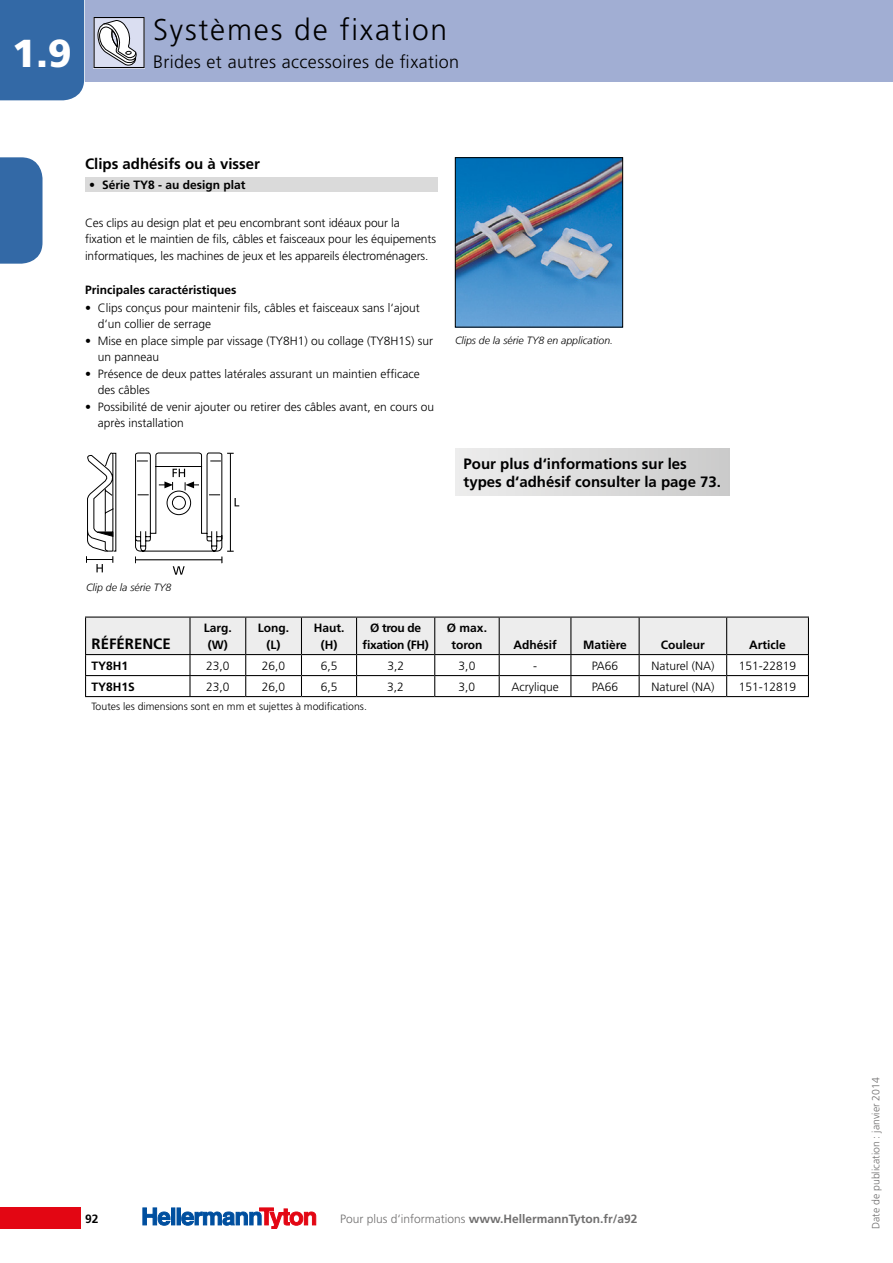
<style>
.page{position:relative;width:893px;height:1263px;background:#fff}
.page>*{position:absolute;margin:0;border:0;box-sizing:border-box;transform-origin:0 0}
.t1{font:900 39px "Frutiger LT";color:#fff}
.t2{font:300 30px "Frutiger LT";letter-spacing:.06em;color:#000}
.t3{font:300 18px "Frutiger LT";letter-spacing:.02em;color:#000}
.t4{font:700 15px/18px "Frutiger LT";color:#000}
.t5{font:300 12px/16.5px "Frutiger LT";color:#000}
.t6{font:700 12px/16.5px "Frutiger LT";color:#000;text-align:center}
.t7{font:700 12px "Frutiger LT";color:#706f6f}
.t8{font:700 12px/16.5px "Frutiger LT";letter-spacing:-.03em;color:#000;text-align:center}
.t9{font:300 10.5px "Frutiger LT";color:#000}
.t10{font:italic 300 10.5px "Frutiger LT";color:#000}
.t11{font:300 10.5px "Frutiger LT";color:#706f6f}
.s1{font-weight:300}
</style>
<div class="page">
<div style="left:0;top:0;width:84px;height:100px;background:#3369a6"></div>
<div style="left:0;top:1208px;width:81px;height:21px;background:#e30613"></div>
<div style="left:85px;top:0;width:808px;height:82px;background:#a1aed3"></div>
<div style="left:171px;top:1208px;width:4px;height:17px;border:1px solid #004f9f"></div>
<div style="left:177px;top:1208px;width:4px;height:17px;border:1px solid #004f9f"></div>
<svg style="left:142px;top:1208px;width:28px;height:18px"></svg>
<svg style="left:181px;top:1208px;width:135px;height:21px"></svg>
<svg style="left:0;top:157px;width:43px;height:107px;background:#3e71ab"></svg>
<svg style="left:94px;top:17px;width:51px;height:51px;background:#b9bbc4"></svg>
<img style="left:457px;top:159px;width:164px;height:166px">
<div style="left:455px;top:157px;width:168px;height:170px;border:1px solid #000"></div>
<div style="left:85px;top:177px;width:353px;height:15px;background:#dadada"></div>
<hr style="left:85px;top:616px;width:105px;height:2px;background:#000">
<hr style="left:190px;top:616px;width:56px;height:2px;background:#000">
<hr style="left:246px;top:616px;width:55px;height:2px;background:#000">
<hr style="left:301px;top:616px;width:56px;height:2px;background:#000">
<hr style="left:357px;top:616px;width:78px;height:2px;background:#000">
<hr style="left:435px;top:616px;width:64px;height:2px;background:#000">
<hr style="left:499px;top:616px;width:72px;height:2px;background:#000">
<hr style="left:571px;top:616px;width:68px;height:2px;background:#000">
<hr style="left:639px;top:616px;width:88px;height:2px;background:#000">
<hr style="left:727px;top:616px;width:82px;height:2px;background:#000">
<svg style="left:85px;top:617px;width:724px;height:79px"></svg>
<hr style="left:85px;top:696px;width:105px;height:1px;background:#000">
<hr style="left:190px;top:696px;width:56px;height:1px;background:#000">
<hr style="left:246px;top:696px;width:55px;height:1px;background:#000">
<hr style="left:301px;top:696px;width:56px;height:1px;background:#000">
<hr style="left:357px;top:696px;width:78px;height:1px;background:#000">
<hr style="left:435px;top:696px;width:64px;height:1px;background:#000">
<hr style="left:499px;top:696px;width:72px;height:1px;background:#000">
<hr style="left:571px;top:696px;width:68px;height:1px;background:#000">
<hr style="left:639px;top:696px;width:88px;height:1px;background:#000">
<hr style="left:727px;top:696px;width:82px;height:1px;background:#000">
<div style="left:455px;top:449px;width:275px;height:46px;background:linear-gradient(to right,#ededed,#cbcbca)"></div>
<svg style="left:135px;top:453px;width:104px;height:122px"></svg>
<svg style="left:86px;top:453px;width:30px;height:119px"></svg>
<h1 class="t1" style="left:12px;top:30px;width:61px">1.9</h1>
<h2 class="t2" style="left:153px;top:12px;width:296px">Systèmes de fixation</h2>
<h3 class="t3" style="left:153px;top:52px;width:308px">Brides et autres accessoires de fixation</h3>
<p class="t4" style="left:85px;top:154px;width:177px">Clips adhésifs ou à visser</p>
<p class="t6" style="left:89px;top:177px;width:158px">• Série TY8 - au design plat</p>
<p class="t5" style="left:85px;top:214px;width:352px">Ces clips au design plat et peu encombrant sont idéaux pour la fixation et le maintien de fils, câbles et faisceaux pour les équipements informatiques, les machines de jeux et les appareils électroménagers.</p>
<p class="t6" style="left:85px;top:282px;width:153px">Principales caractéristiques</p>
<p class="t5" style="left:98px;top:299px;width:324px;text-indent:-13px">• Clips conçus pour maintenir fils, câbles et faisceaux sans l‘ajout d‘un collier de serrage</p>
<p class="t5" style="left:98px;top:332px;width:337px;text-indent:-13px">• Mise en place simple par vissage (TY8H1) ou collage (TY8H1S) sur un panneau</p>
<p class="t5" style="left:98px;top:365px;width:324px;text-indent:-13px">• Présence de deux pattes latérales assurant un maintien efficace des câbles</p>
<p class="t5" style="left:98px;top:398px;width:338px;text-indent:-13px">• Possibilité de venir ajouter ou retirer des câbles avant, en cours ou après installation</p>
<p class="t10" style="left:455px;top:334px;width:160px">Clips de la série TY8 en application.</p>
<p class="t4" style="left:463px;top:454px;width:259px">Pour plus d‘informations sur les types d‘adhésif consulter la page 73.</p>
<p class="t10" style="left:86px;top:581px;width:87px">Clip de la série TY8</p>
<p class="t4" style="left:92px;top:634px;width:81px">RÉFÉRENCE</p>
<p class="t6" style="left:204px;top:620px;width:30px">Larg. (W)</p>
<p class="t6" style="left:258px;top:620px;width:33px">Long. (L)</p>
<p class="t6" style="left:314px;top:620px;width:32px">Haut. (H)</p>
<p class="t8" style="left:363px;top:620px;width:68px">Ø trou de fixation (FH)</p>
<p class="t6" style="left:447px;top:620px;width:42px">Ø max. toron</p>
<p class="t6" style="left:513px;top:636px;width:45px">Adhésif</p>
<p class="t6" style="left:583px;top:636px;width:45px">Matière</p>
<p class="t6" style="left:661px;top:636px;width:46px">Couleur</p>
<p class="t6" style="left:749px;top:636px;width:38px">Article</p>
<p class="t6" style="left:92px;top:657px;width:38px">TY8H1</p>
<p class="t5" style="left:206px;top:657px;width:25px">23,0</p>
<p class="t5" style="left:262px;top:657px;width:25px">26,0</p>
<p class="t5" style="left:321px;top:657px;width:18px">6,5</p>
<p class="t5" style="left:387px;top:657px;width:18px">3,2</p>
<p class="t5" style="left:459px;top:657px;width:18px">3,0</p>
<p class="t5" style="left:533px;top:657px;width:5px">-</p>
<p class="t5" style="left:592px;top:657px;width:28px">PA66</p>
<p class="t5" style="left:651px;top:657px;width:65px">Naturel (NA)</p>
<p class="t5" style="left:739px;top:657px;width:59px">151-22819</p>
<p class="t6" style="left:92px;top:678px;width:45px">TY8H1S</p>
<p class="t5" style="left:206px;top:678px;width:25px">23,0</p>
<p class="t5" style="left:262px;top:678px;width:25px">26,0</p>
<p class="t5" style="left:321px;top:678px;width:18px">6,5</p>
<p class="t5" style="left:387px;top:678px;width:18px">3,2</p>
<p class="t5" style="left:459px;top:678px;width:18px">3,0</p>
<p class="t5" style="left:511px;top:678px;width:49px">Acrylique</p>
<p class="t5" style="left:592px;top:678px;width:28px">PA66</p>
<p class="t5" style="left:651px;top:678px;width:65px">Naturel (NA)</p>
<p class="t5" style="left:739px;top:678px;width:59px">151-12819</p>
<p class="t9" style="left:92px;top:701px;width:277px">Toutes les dimensions sont en mm et sujettes à modifications.</p>
<p class="t6" style="left:85px;top:1210px;width:15px">92</p>
<p class="t7" style="left:340px;top:1211px;width:299px"><span class="s1">Pour plus d‘informations</span> www.HellermannTyton.fr/a92</p>
<p class="t11" style="left:870px;top:1229px;width:153px;rotate:-90deg">Date de publication : janvier 2014</p>
</div>
